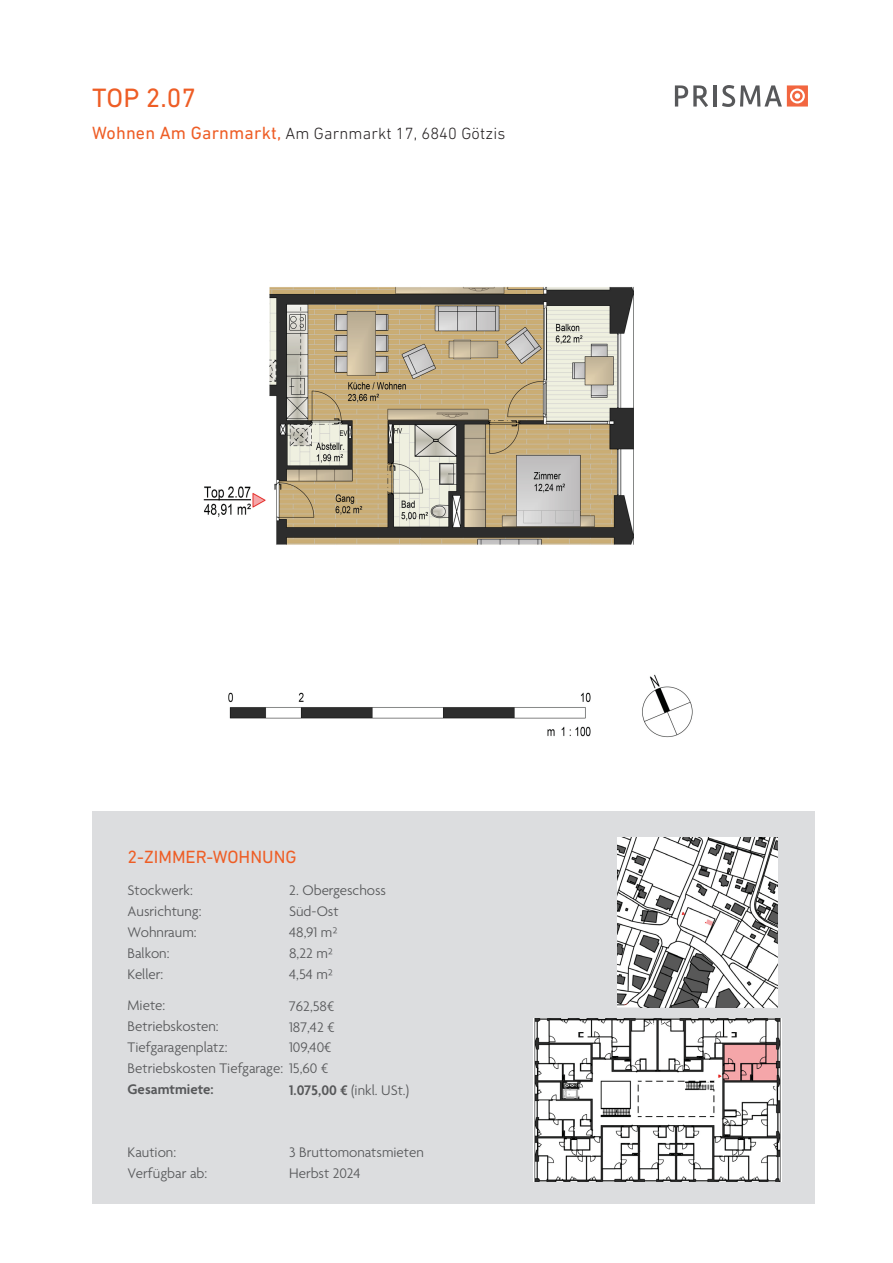
<style>
.page{position:relative;width:893px;height:1263px;background:#fff}
.page>*{position:absolute;margin:0;border:0;box-sizing:border-box;transform-origin:0 0}
.t1{font:27px "DIN Next LT Pro";color:#ee5d25}
.t2{font:18px "DIN Next LT Pro";color:#ee5d25}
.t3{font:300 16.5px "DIN Next LT Pro";letter-spacing:.01em;color:#231f20}
.t4{font:300 15px/21px "Agenda";color:#57585a;text-align:right}
.t5{font:600 15px "Agenda";color:#57585a}
.s1{font-weight:400;font-size:18px;color:#ee5d25}
.s2{font-weight:600}
</style>
<div class="page">
<div style="left:92px;top:811px;width:723px;height:392px;background:#dcdddf"></div>
<svg style="left:675px;top:85px;width:33px;height:22px"></svg>
<hr style="left:713px;top:85px;width:4px;height:22px;background:#57585a">
<svg style="left:722px;top:85px;width:86px;height:22px"></svg>
<img style="left:534px;top:1018px;width:247px;height:163px">
<img style="left:618px;top:837px;width:160px;height:170px">
<img style="left:203px;top:286px;width:490px;height:452px">
<h1 class="t1" style="left:92px;top:82px;width:105px">TOP 2.07</h1>
<p class="t3" style="left:92px;top:124px;width:415px"><span class="s1">Wohnen Am Garnmarkt,</span> Am Garnmarkt 17, 6840 Götzis</p>
<p class="t2" style="left:128px;top:847px;width:171px">2-ZIMMER-WOHNUNG</p>
<p class="t4" style="left:128px;top:880px;width:67px">Stockwerk:</p>
<p class="t4" style="left:289px;top:880px;width:98px">2. Obergeschoss</p>
<p class="t4" style="left:128px;top:901px;width:75px">Ausrichtung:</p>
<p class="t4" style="left:289px;top:901px;width:51px">Süd-Ost</p>
<p class="t4" style="left:128px;top:922px;width:71px">Wohnraum:</p>
<p class="t4" style="left:289px;top:922px;width:50px">48,91 m²</p>
<p class="t4" style="left:128px;top:943px;width:44px">Balkon:</p>
<p class="t4" style="left:289px;top:943px;width:46px">8,22 m²</p>
<p class="t4" style="left:128px;top:964px;width:37px">Keller:</p>
<p class="t4" style="left:289px;top:964px;width:46px">4,54 m²</p>
<p class="t4" style="left:128px;top:996px;width:39px">Miete:</p>
<p class="t4" style="left:289px;top:997px;width:47px">762,58€</p>
<p class="t4" style="left:128px;top:1017px;width:93px">Betriebskosten:</p>
<p class="t4" style="left:289px;top:1018px;width:47px">187,42 €</p>
<p class="t4" style="left:128px;top:1038px;width:101px">Tiefgaragenplatz:</p>
<p class="t4" style="left:128px;top:1038px;width:206px">109,40€<br>Betriebskosten Tiefgarage: 15,60 €</p>
<p class="t5" style="left:128px;top:1081px;width:88px">Gesamtmiete:</p>
<p class="t4" style="left:289px;top:1081px;width:122px"><span class="s2">1.075,00 €</span> (inkl. USt.)</p>
<p class="t4" style="left:128px;top:1143px;width:50px">Kaution:</p>
<p class="t4" style="left:289px;top:1143px;width:136px">3 Bruttomonatsmieten</p>
<p class="t4" style="left:128px;top:1164px;width:81px">Verfügbar ab:</p>
<p class="t4" style="left:289px;top:1164px;width:73px">Herbst 2024</p>
</div>
